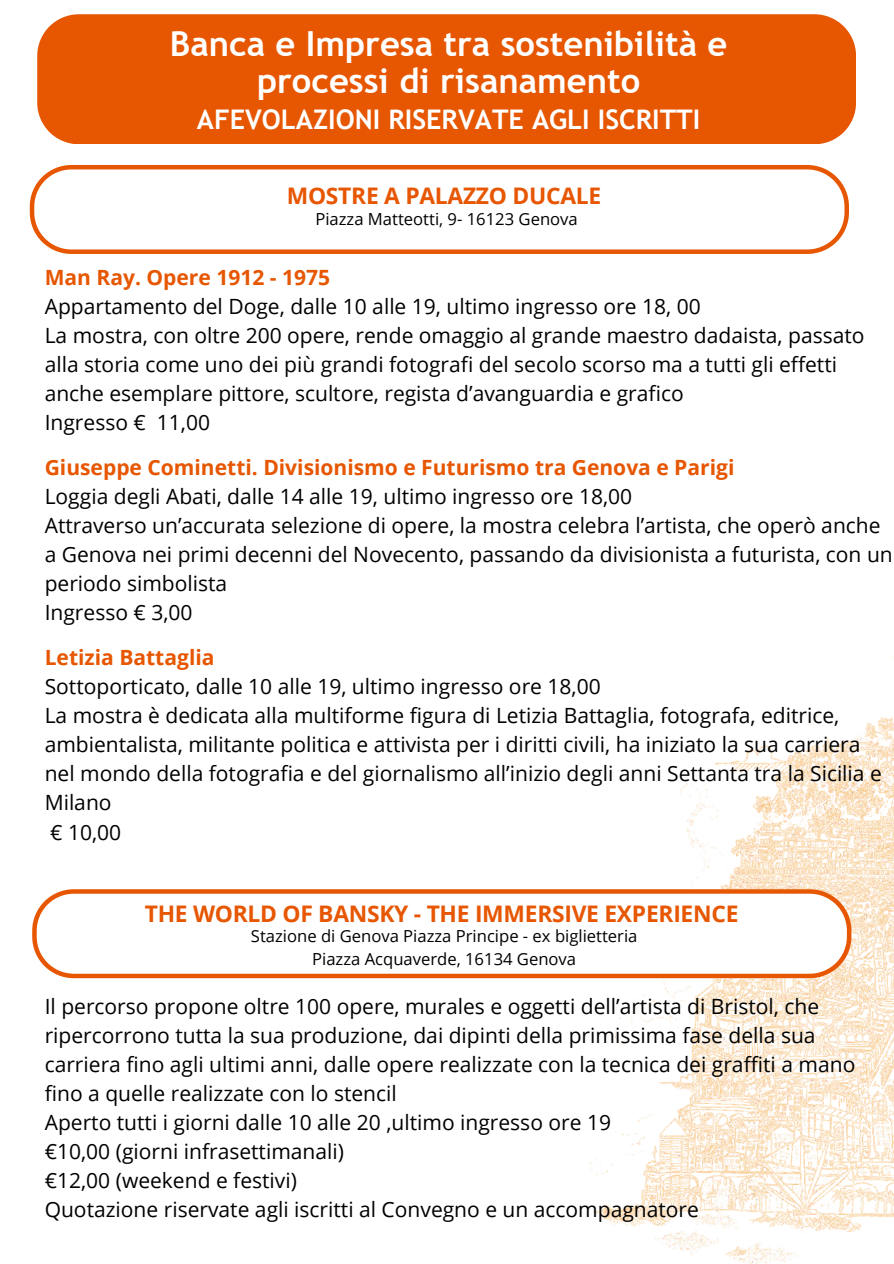
<style>
.page{position:relative;width:894px;height:1264px;background:#fff}
.page>*{position:absolute;margin:0;border:0;box-sizing:border-box;transform-origin:0 0}
.t1{font:700 34.5px "Trebuchet MS";color:#fff}
.t2{font:700 27px "Trebuchet MS";color:#fff}
.t3{font:700 22.8px "Open Sans";letter-spacing:-.01em;color:#e75600}
.t4{font:21px/29px "Open Sans";color:#000}
.t5{font:700 21px "Open Sans";color:#e75600}
.t6{font:16.65px "Open Sans";color:#000}
</style>
<div class="page">
<img style="left:572px;top:657px;width:321px;height:606px">
<div style="left:37px;top:14px;width:818px;height:130px;background:#e75600"></div>
<svg style="left:30px;top:165px;width:818px;height:89px"></svg>
<svg style="left:32px;top:889px;width:819px;height:89px"></svg>
<p class="t1" style="left:170px;top:23px;width:559px">Banca e Impresa tra sostenibilità e</p>
<p class="t1" style="left:257px;top:60px;width:384px">processi di risanamento</p>
<p class="t2" style="left:197px;top:104px;width:505px">AFEVOLAZIONI RISERVATE AGLI ISCRITTI</p>
<p class="t3" style="left:287px;top:180px;width:316px">MOSTRE A PALAZZO DUCALE</p>
<p class="t6" style="left:315px;top:207px;width:264px">Piazza Matteotti, 9- 16123 Genova</p>
<p class="t5" style="left:45px;top:262px;width:287px">Man Ray. Opere 1912 - 1975</p>
<p class="t4" style="left:45px;top:291px;width:657px">Appartamento del Doge, dalle 10 alle 19, ultimo ingresso ore 18, 00</p>
<p class="t4" style="left:45px;top:320px;width:821px">La mostra, con oltre 200 opere, rende omaggio al grande maestro dadaista, passato alla storia come uno dei più grandi fotografi del secolo scorso ma a tutti gli effetti anche esemplare pittore, scultore, regista d’avanguardia e grafico</p>
<p class="t4" style="left:45px;top:407px;width:167px">Ingresso € 11,00</p>
<p class="t5" style="left:45px;top:452px;width:691px">Giuseppe Cominetti. Divisionismo e Futurismo tra Genova e Parigi</p>
<p class="t4" style="left:45px;top:481px;width:589px">Loggia degli Abati, dalle 14 alle 19, ultimo ingresso ore 18,00</p>
<p class="t4" style="left:45px;top:510px;width:849px">Attraverso un’accurata selezione di opere, la mostra celebra l’artista, che operò anche a Genova nei primi decenni del Novecento, passando da divisionista a futurista, con un periodo simbolista</p>
<p class="t4" style="left:45px;top:597px;width:149px">Ingresso € 3,00</p>
<p class="t5" style="left:45px;top:643px;width:171px">Letizia Battaglia</p>
<p class="t4" style="left:45px;top:671px;width:557px">Sottoporticato, dalle 10 alle 19, ultimo ingresso ore 18,00</p>
<p class="t4" style="left:45px;top:700px;width:838px">La mostra è dedicata alla multiforme figura di Letizia Battaglia, fotografa, editrice, ambientalista, militante politica e attivista per i diritti civili, ha iniziato la sua carriera nel mondo della fotografia e del giornalismo all’inizio degli anni Settanta tra la Sicilia e Milano</p>
<p class="t4" style="left:50px;top:816px;width:73px">€ 10,00</p>
<p class="t3" style="left:145px;top:897px;width:595px">THE WORLD OF BANSKY - THE IMMERSIVE EXPERIENCE</p>
<p class="t6" style="left:251px;top:924px;width:388px">Stazione di Genova Piazza Principe - ex biglietteria</p>
<p class="t6" style="left:312px;top:946px;width:265px">Piazza Acquaverde, 16134 Genova</p>
<p class="t4" style="left:45px;top:991px;width:812px">Il percorso propone oltre 100 opere, murales e oggetti dell’artista di Bristol, che ripercorrono tutta la sua produzione, dai dipinti della primissima fase della sua carriera fino agli ultimi anni, dalle opere realizzate con la tecnica dei graffiti a mano fino a quelle realizzate con lo stencil</p>
<p class="t4" style="left:45px;top:1107px;width:567px">Aperto tutti i giorni dalle 10 alle 20 ,ultimo ingresso ore 19</p>
<p class="t4" style="left:45px;top:1136px;width:301px">€10,00 (giorni infrasettimanali)</p>
<p class="t4" style="left:45px;top:1165px;width:254px">€12,00 (weekend e festivi)</p>
<p class="t4" style="left:45px;top:1194px;width:655px">Quotazione riservate agli iscritti al Convegno e un accompagnatore</p>
</div>
